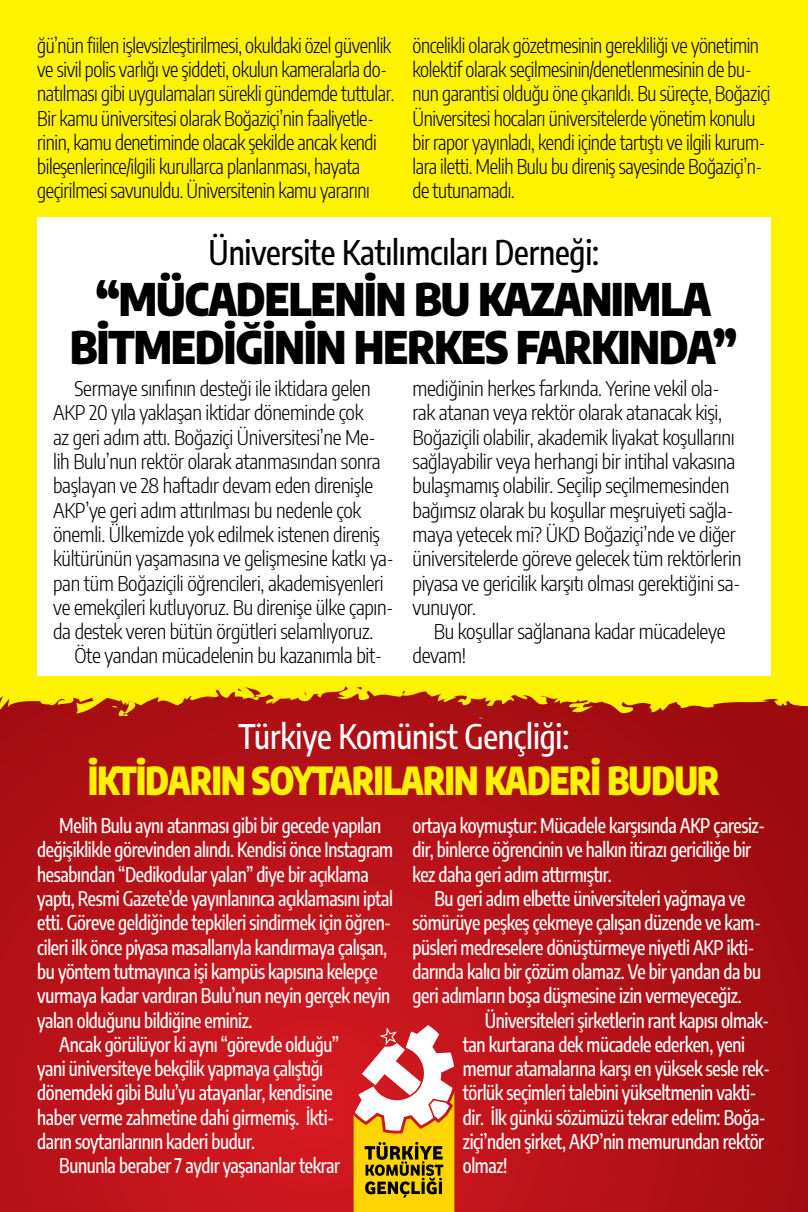
<style>
.page{position:relative;width:808px;height:1212px;background:#fff}
.page>*{position:absolute;margin:0;border:0;box-sizing:border-box;transform-origin:0 0}
.t1{font:900 44.17px "Encode Sans Condensed";letter-spacing:-.02em;color:#000}
.t2{font:900 38.03px "Encode Sans Condensed";letter-spacing:-.02em;color:#fff200;scale:.93 1}
.t3{font:500 34.05px "Encode Sans Condensed";letter-spacing:-.005em;color:#000;scale:.95 1}
.t4{font:500 34.05px "Encode Sans Condensed";letter-spacing:-.005em;color:#fff;scale:.95 1}
.t5{font:500 20.25px/24.3px "Encode Sans Condensed";letter-spacing:-.02em;color:#fff;scale:.9 1}
.t6{font:300 20.25px/24.3px "Encode Sans Condensed";letter-spacing:-.015em;color:#000}
.t7{font:300 20.25px/24.3px "Encode Sans Condensed";letter-spacing:-.015em;color:#000;scale:.94 1}
</style>
<div class="page">
<div style="left:0;top:0;width:808px;height:714px;background:#fff200"></div>
<svg style="left:0;top:686px;width:808px;height:526px;background:#b81916"></svg>
<div style="left:37px;top:217px;width:734px;height:459px;background:#fff"></div>
<svg style="left:354px;top:1025px;width:100px;height:187px"></svg>
<p class="t7" style="left:37px;top:32px;width:381px">ğü’nün fiilen işlevsizleştirilmesi, okuldaki özel güvenlik ve sivil polis varlığı ve şiddeti, okulun kameralarla do&shy;natılması gibi uygulamaları sürekli gündemde tuttular.<br>Bir kamu üniversitesi olarak Boğaziçi’nin faaliyetle&shy;rinin, kamu denetiminde olacak şekilde ancak kendi bileşenlerince/ilgili kurullarca planlanması, hayata geçirilmesi savunuldu. Üniversitenin kamu yararını</p>
<p class="t7" style="left:412px;top:32px;width:382px">öncelikli olarak gözetmesinin gerekliliği ve yönetimin kolektif olarak seçilmesinin/denetlenmesinin de bu&shy;nun garantisi olduğu öne çıkarıldı. Bu süreçte, Boğaziçi Üniversitesi hocaları üniversitelerde yönetim konulu bir rapor yayınladı, kendi içinde tartıştı ve ilgili kurum&shy;lara iletti. Melih Bulu bu direniş sayesinde Boğaziçi’n&shy;de tutunamadı.</p>
<h3 class="t3" style="left:209px;top:227px;width:413px">Üniversite Katılımcıları Derneği:</h3>
<h1 class="t1" style="left:96px;top:265px;width:263px">“MÜCADELENIN</h1>
<h1 class="t1" style="left:414px;top:265px;width:91px">BU KAZAN</h1>
<h1 class="t1" style="left:611px;top:265px;width:95px">IMLA</h1>
<h1 class="t1" style="left:70px;top:313px;width:214px">BITMEDIĞININ</h1>
<h1 class="t1" style="left:354px;top:313px;width:384px">HERKES FARKINDA”</h1>
<p class="t6" style="left:53px;top:375px;width:342px;text-indent:21px">Sermaye sınıfının desteği ile iktidara gelen AKP 20 yıla yaklaşan iktidar döneminde çok<br>az geri adım attı. Boğaziçi Üniversitesi’ne Me&shy;lih Bulu’nun rektör olarak atanmasından sonra başlayan ve 28 haftadır devam eden direnişle AKP’ye geri adım attırılması bu nedenle çok önemli. Ülkemizde yok edilmek istenen direniş kültürünün yaşamasına ve gelişmesine katkı ya&shy;pan tüm Boğaziçili öğrencileri, akademisyenleri ve emekçileri kutluyoruz. Bu direnişe ülke çapın&shy;da destek veren bütün örgütleri selamlıyoruz.</p>
<p class="t6" style="left:74px;top:643px;width:309px">Öte yandan mücadelenin bu kazanımla bit-</p>
<p class="t6" style="left:412px;top:375px;width:330px">mediğinin herkes farkında. Yerine vekil ola&shy;rak atanan veya rektör olarak atanacak kişi, Boğaziçili olabilir, akademik liyakat koşullarını sağlayabilir veya herhangi bir intihal vakasına bulaşmamış olabilir. Seçilip seçilmemesinden bağımsız olarak bu koşullar meşruiyeti sağla&shy;maya yetecek mi? ÜKD Boğaziçi’nde ve diğer üniversitelerde göreve gelecek tüm rektörlerin piyasa ve gericilik karşıtı olması gerektiğini sa&shy;vunuyor.</p>
<p class="t6" style="left:412px;top:618px;width:315px;text-indent:21px">Bu koşullar sağlanana kadar mücadeleye devam!</p>
<h3 class="t4" style="left:238px;top:712px;width:350px">Türkiye Komünist Gençliği:</h3>
<h2 class="t2" style="left:88px;top:751px;width:680px">İKTIDARIN SOYTARILARIN KADERI BU DUR</h2>
<p class="t5" style="left:59px;top:812px;width:359px">Melih Bulu aynı atanması gibi bir gecede yapılan</p>
<p class="t5" style="left:37px;top:837px;width:397px">değişiklikle görevinden alındı. Kendisi önce Instagram</p>
<p class="t5" style="left:37px;top:861px;width:370px">hesabından “Dedikodular yalan” diye bir açıklama</p>
<p class="t5" style="left:37px;top:885px;width:397px">yaptı, Resmi Gazete’de yayınlanınca açıklamasını iptal</p>
<p class="t5" style="left:37px;top:909px;width:395px">etti. Göreve geldiğinde tepkileri sindirmek için öğren-</p>
<p class="t5" style="left:37px;top:934px;width:390px">cileri ilk önce piyasa masallarıyla kandırmaya çalışan,</p>
<p class="t5" style="left:37px;top:958px;width:380px">bu yöntem tutmayınca işi kampüs kapısına kelepçe</p>
<p class="t5" style="left:37px;top:982px;width:394px">vurmaya kadar vardıran Bulu’nun neyin gerçek neyin</p>
<p class="t5" style="left:37px;top:1007px;width:241px">yalan olduğunu bildiğine eminiz.</p>
<p class="t5" style="left:59px;top:1031px;width:312px">Ancak görülüyor ki aynı “görevde olduğu”</p>
<p class="t5" style="left:37px;top:1055px;width:319px">yani üniversiteye bekçilik yapmaya çalıştığı</p>
<p class="t5" style="left:37px;top:1080px;width:330px">dönemdeki gibi Bulu’yu atayanlar, kendisine</p>
<p class="t5" style="left:37px;top:1104px;width:331px">haber verme zahmetine dahi girmemiş. İkti-</p>
<p class="t5" style="left:37px;top:1128px;width:243px">darın soytarılarının kaderi budur.</p>
<p class="t5" style="left:59px;top:1152px;width:313px">Bununla beraber 7 aydır yaşananlar tekrar</p>
<p class="t5" style="left:412px;top:812px;width:393px">ortaya koymuştur: Mücadele karşısında AKP çaresiz&shy;dir, binlerce öğrencinin ve halkın itirazı gericiliğe bir kez daha geri adım attırmıştır.</p>
<p class="t5" style="left:434px;top:885px;width:347px">Bu geri adım elbette üniversiteleri yağmaya ve</p>
<p class="t5" style="left:412px;top:909px;width:388px">sömürüye peşkeş çekmeye çalışan düzende ve kam-</p>
<p class="t5" style="left:412px;top:934px;width:381px">püsleri medreselere dönüştürmeye niyetli AKP ikti-</p>
<p class="t5" style="left:412px;top:958px;width:389px">darında kalıcı bir çözüm olamaz. Ve bir yandan da bu</p>
<p class="t5" style="left:412px;top:982px;width:367px">geri adımların boşa düşmesine izin vermeyeceğiz.</p>
<p class="t5" style="left:485px;top:1007px;width:317px">Üniversiteleri şirketlerin rant kapısı olmak-</p>
<p class="t5" style="left:463px;top:1031px;width:315px">tan kurtarana dek mücadele ederken, yeni</p>
<p class="t5" style="left:463px;top:1055px;width:342px">memur atamalarına karşı en yüksek sesle rek-</p>
<p class="t5" style="left:463px;top:1080px;width:327px">törlük seçimleri talebini yükseltmenin vakti-</p>
<p class="t5" style="left:463px;top:1104px;width:338px">dir. İlk günkü sözümüzü tekrar edelim: Boğa-</p>
<p class="t5" style="left:463px;top:1128px;width:336px">ziçi’nden şirket, AKP’nin memurundan rektör</p>
<p class="t5" style="left:463px;top:1152px;width:51px">olmaz!</p>
</div>
